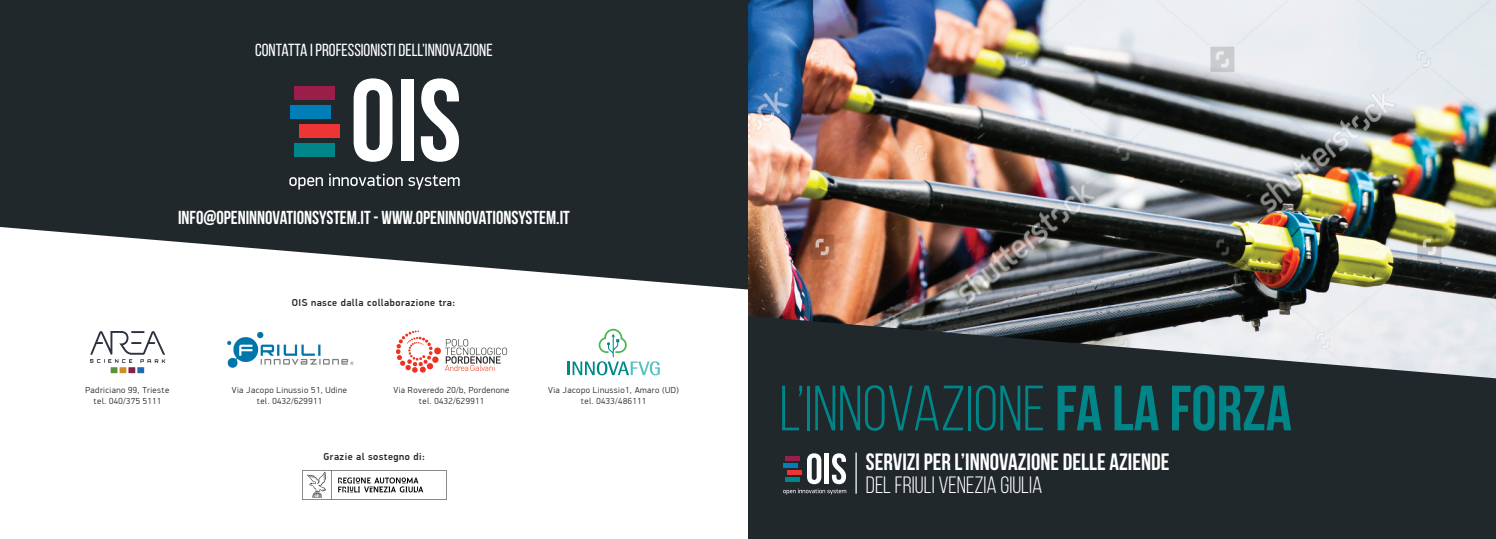
<style>
.page{position:relative;width:1496px;height:539px;background:#fff}
.page>*{position:absolute;margin:0;border:0;box-sizing:border-box;transform-origin:0 0}
.t1{font:63.75px "Bebas Neue";color:#008688}
.t2{font:700 23.62px "Bebas Neue";color:#fff}
.t3{font:23.62px "Bebas Neue";color:#fff}
.t4{font:700 18.75px "Bebas Neue";color:#fff}
.t5{font:17.5px "Bebas Neue";color:#fff}
.t6{font:500 10px "PF Din Display Pro";letter-spacing:.05em;color:#231f20}
.t7{font:300 8.75px/11.2px "PF Din Display Pro";letter-spacing:.05em;color:#231f20;text-align:center}
.s1{font-weight:700}
</style>
<div class="page">
<img style="left:748px;top:0;width:747px;height:316px">
<svg style="left:0;top:0;width:748px;height:289px;background:#3a4044"></svg>
<svg style="left:748px;top:316px;width:747px;height:223px;background:#363c40"></svg>
<svg style="left:783px;top:453px;width:63px;height:41px"></svg>
<hr style="left:855px;top:452px;width:1px;height:41px;background:#fff">
<svg style="left:353px;top:78px;width:39px;height:84px"></svg>
<div style="left:401px;top:79px;width:12px;height:82px;background:#fff"></div>
<svg style="left:421px;top:78px;width:38px;height:84px"></svg>
<div style="left:295px;top:87px;width:40px;height:13px;background:#9b1e4a"></div>
<div style="left:290px;top:106px;width:40px;height:13px;background:#007eb7"></div>
<div style="left:299px;top:124px;width:40px;height:14px;background:#ee3536"></div>
<div style="left:295px;top:143px;width:40px;height:14px;background:#008688"></div>
<svg style="left:289px;top:177px;width:34px;height:12px"></svg>
<svg style="left:329px;top:174px;width:130px;height:15px;background:#565b5f"></svg>
<img style="left:302px;top:470px;width:145px;height:29px">
<svg style="left:90px;top:331px;width:75px;height:42px"></svg>
<img style="left:227px;top:331px;width:127px;height:37px">
<hr style="left:567px;top:361px;width:3px;height:14px;background:#088">
<svg style="left:572px;top:329px;width:87px;height:46px"></svg>
<img style="left:396px;top:330px;width:111px;height:43px">
<h3 class="t5" style="left:255px;top:41px;width:239px">CONTATTA I PROFESSIONISTI DELL’INNOVAZIONE</h3>
<h3 class="t4" style="left:178px;top:207px;width:393px">INFO@OPENINNOVATIONSYSTEM.IT - WWW.OPENINNOVATIONSYSTEM.IT</h3>
<p class="t6" style="left:292px;top:297px;width:165px">OIS nasce dalla collaborazione tra:</p>
<p class="t7" style="left:86px;top:384px;width:85px">Padriciano 99, Trieste tel. 040/375 5111</p>
<p class="t7" style="left:232px;top:384px;width:117px">Via Jacopo Linussio 51, Udine tel. 0432/629911</p>
<p class="t7" style="left:548px;top:384px;width:132px">Via Jacopo Linussio1, Amaro (UD) tel. 0433/486111</p>
<p class="t7" style="left:393px;top:384px;width:117px">Via Roveredo 20/b, Pordenone tel. 0432/629911</p>
<p class="t6" style="left:323px;top:451px;width:103px">Grazie al sostegno di:</p>
<h1 class="t1" style="left:779px;top:374px;width:514px">L’INNOVAZIONE<span class="s1">FA LA FORZA</span></h1>
<h2 class="t2" style="left:865px;top:448px;width:305px">SERVIZI PER L’INNOVAZIONE DELLE AZIENDE</h2>
<h2 class="t3" style="left:865px;top:472px;width:178px">DEL FRIULI VENEZIA GIULIA</h2>
</div>
